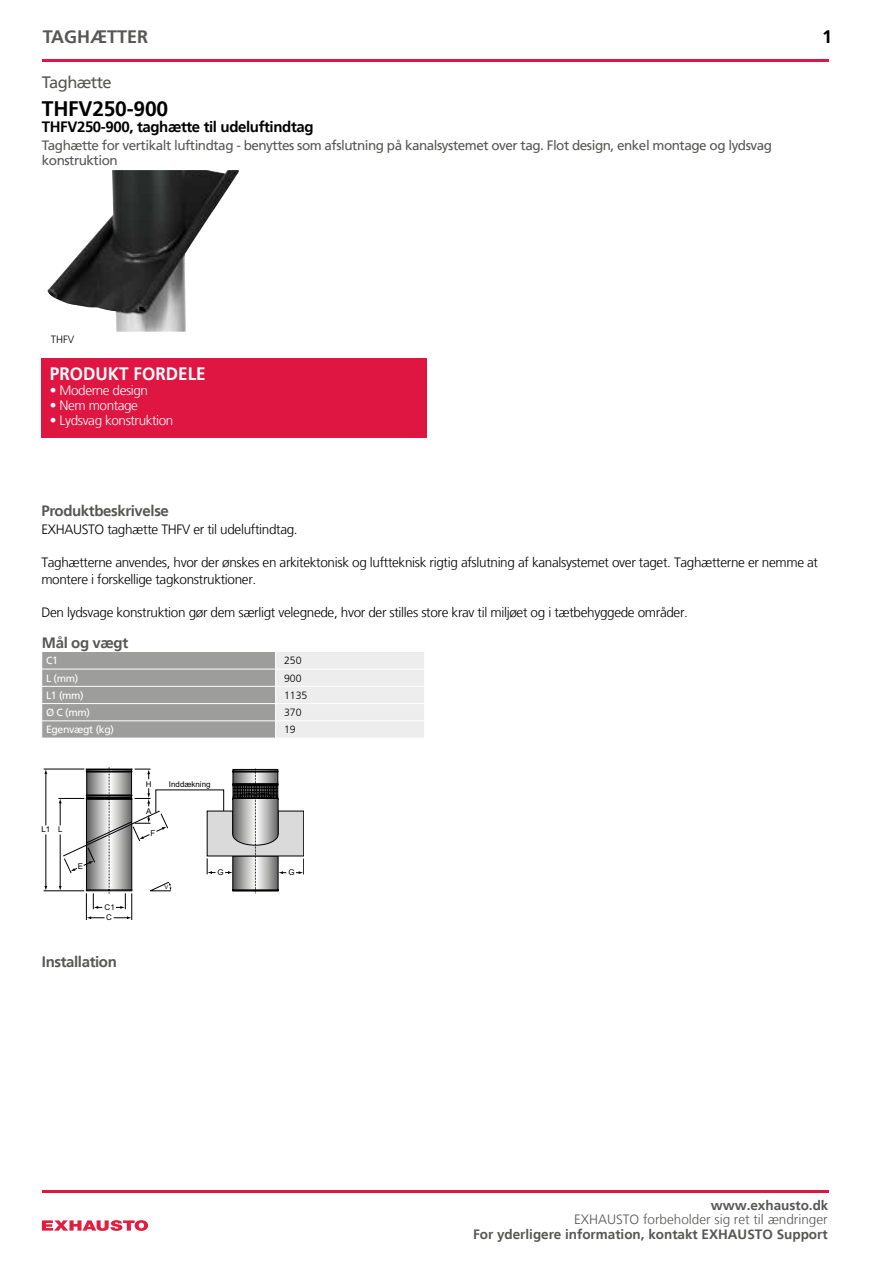
<style>
.page{position:relative;width:893px;height:1263px;background:#fff}
.page>*{position:absolute;margin:0;border:0;box-sizing:border-box;transform-origin:0 0}
.t1{font:700 21px "Frutiger LT";letter-spacing:-.01em;color:#000}
.t2{font:700 18px "Frutiger LT";color:#fff;scale:.95 1}
.t3{font:700 18px "Frutiger LT";color:#575756}
.t4{font:700 18px "Frutiger LT";color:#000}
.t5{font:16.5px "Frutiger LT";letter-spacing:-.035em;color:#575756}
.t6{font:700 15px "Frutiger LT";letter-spacing:-.025em;color:#575756}
.t7{font:700 15px "Frutiger LT";letter-spacing:-.025em;color:#000}
.t8{font:300 13.5px/16.5px "Frutiger LT";letter-spacing:-.025em;color:#000}
.t9{font:13.5px/15px "Frutiger LT";letter-spacing:-.035em;color:#575756}
.t10{font:700 13.5px "Frutiger LT";color:#575756}
.t11{font:300 13.5px "Frutiger LT";letter-spacing:-.03em;color:#fff}
.t12{font:300 13.5px "Frutiger LT";color:#575756}
.t13{font:10.5px "Frutiger LT";letter-spacing:-.03em;color:#fff}
.t14{font:300 10.5px "Frutiger LT";color:#000}
.t15{font:7.95px "Arial";color:#000}
.t16{font:5.7px "Arial";color:#000}
</style>
<div class="page">
<svg style="left:43px;top:767px;width:261px;height:153px"></svg>
<img style="left:48px;top:170px;width:191px;height:162px">
<div style="left:41px;top:358px;width:386px;height:79px;background:#df1641"></div>
<svg style="left:42px;top:1220px;width:106px;height:11px"></svg>
<hr style="left:42px;top:60px;width:786px;height:2px;background:#df1641">
<svg style="left:41px;top:652px;width:383px;height:86px;background:#bfbfbf"></svg>
<hr style="left:42px;top:1190px;width:786px;height:2px;background:#df1641">
<h2 class="t3" style="left:43px;top:27px;width:107px">TAGHÆTTER</h2>
<h2 class="t4" style="left:822px;top:27px;width:12px">1</h2>
<p class="t5" style="left:42px;top:73px;width:71px">Taghætte</p>
<h1 class="t1" style="left:42px;top:96px;width:128px">THFV250-900</h1>
<p class="t7" style="left:42px;top:118px;width:273px">THFV250-900, taghætte til udeluftindtag</p>
<p class="t9" style="left:42px;top:138px;width:732px">Taghætte for vertikalt luftindtag - benyttes som afslutning på kanalsystemet over tag. Flot design, enkel montage og lydsvag konstruktion</p>
<p class="t14" style="left:51px;top:333px;width:25px">THFV</p>
<h2 class="t2" style="left:50px;top:363px;width:166px">PRODUKT FORDELE</h2>
<p class="t11" style="left:50px;top:382px;width:100px">• Moderne design</p>
<p class="t11" style="left:50px;top:397px;width:90px">• Nem montage</p>
<p class="t11" style="left:50px;top:412px;width:125px">• Lydsvag konstruktion</p>
<p class="t6" style="left:41px;top:502px;width:129px">Produktbeskrivelse</p>
<p class="t8" style="left:41px;top:522px;width:258px">EXHAUSTO taghætte THFV er til udeluftindtag.</p>
<p class="t8" style="left:41px;top:555px;width:778px">Taghætterne anvendes, hvor der ønskes en arkitektonisk og luftteknisk rigtig afslutning af kanalsystemet over taget. Taghætterne er nemme at montere i forskellige tagkonstruktioner.</p>
<p class="t8" style="left:41px;top:604px;width:648px">Den lydsvage konstruktion gør dem særligt velegnede, hvor der stilles store krav til miljøet og i tætbehyggede områder.</p>
<p class="t6" style="left:42px;top:634px;width:88px">Mål og vægt</p>
<p class="t13" style="left:46px;top:655px;width:13px">C1</p>
<p class="t14" style="left:284px;top:655px;width:19px">250</p>
<p class="t13" style="left:46px;top:672px;width:34px">L (mm)</p>
<p class="t14" style="left:284px;top:672px;width:19px">900</p>
<p class="t13" style="left:46px;top:689px;width:39px">L1 (mm)</p>
<p class="t14" style="left:284px;top:689px;width:25px">1135</p>
<p class="t13" style="left:46px;top:706px;width:45px">Ø C (mm)</p>
<p class="t14" style="left:284px;top:707px;width:19px">370</p>
<p class="t13" style="left:46px;top:724px;width:69px">Egenvægt (kg)</p>
<p class="t14" style="left:284px;top:724px;width:13px">19</p>
<p class="t15" style="left:41px;top:824px;width:23px">L1 L</p>
<p class="t15" style="left:78px;top:861px;width:7px">E</p>
<p class="t15" style="left:105px;top:902px;width:12px">C1</p>
<p class="t15" style="left:106px;top:912px;width:7px">C</p>
<p class="t6" style="left:42px;top:953px;width:77px">Installation</p>
<p class="t15" style="left:146px;top:778px;width:7px">H</p>
<p class="t15" style="left:146px;top:805px;width:7px">A</p>
<p class="t15" style="left:150px;top:828px;width:6px">F</p>
<p class="t15" style="left:169px;top:778px;width:43px">Inddækning</p>
<p class="t16" style="left:165px;top:883px;width:5px">V</p>
<p class="t15" style="left:217px;top:866px;width:8px">G</p>
<p class="t15" style="left:288px;top:866px;width:8px">G</p>
<p class="t10" style="left:711px;top:1198px;width:119px">www.exhausto.dk</p>
<p class="t12" style="left:574px;top:1212px;width:255px">EXHAUSTO forbeholder sig ret til ændringer</p>
<p class="t10" style="left:473px;top:1226px;width:356px">For yderligere information, kontakt EXHAUSTO Support</p>
</div>
